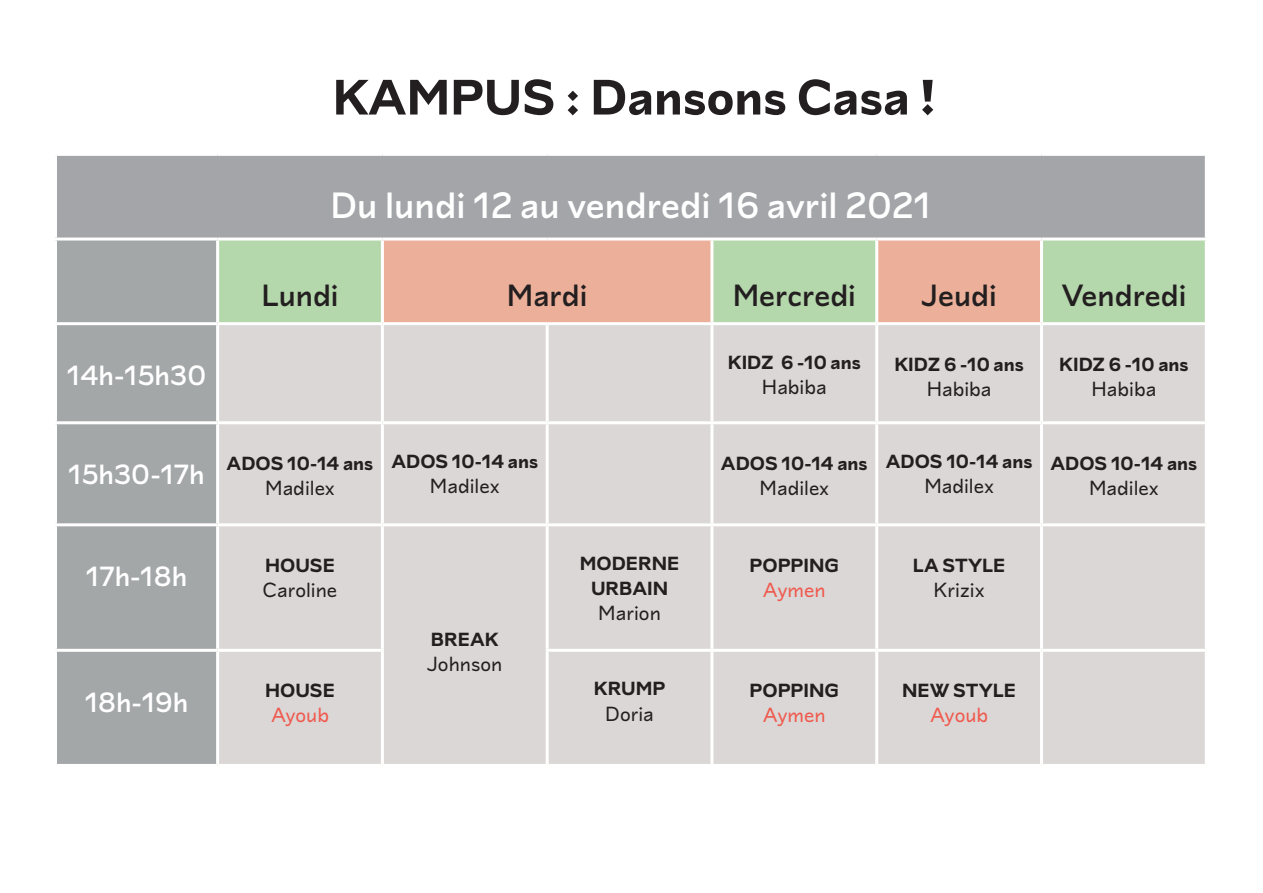
<style>
.page{position:relative;width:1263px;height:893px;background:#fff}
.page>*{position:absolute;margin:0;border:0;box-sizing:border-box;transform-origin:0 0}
.t1{font:700 51px "Lyyra Standard";color:#231f20}
.t2{font:500 37.5px "Lyyra Standard";color:#fff}
.t3{font:500 31.5px "Lyyra Standard";color:#231f20}
.t4{font:500 28.5px "Lyyra Standard";color:#fff}
.t5{font:21px "Lyyra Standard";color:#231f20}
.t6{font:21px "Lyyra Standard";color:#f0594d}
.t7{font:700 19.5px "Lyyra Standard";color:#231f20}
</style>
<div class="page">
<div style="left:56px;top:154px;width:1150px;height:85px;background:#a4a5a9"></div>
<div style="left:57px;top:241px;width:159px;height:523px;background:#a4a7a7"></div>
<div style="left:219px;top:241px;width:986px;height:81px;background:#b5d7ac"></div>
<svg style="left:384px;top:241px;width:656px;height:81px;background:#deb99e"></svg>
<div style="left:219px;top:325px;width:986px;height:439px;background:#dad7d6"></div>
<hr style="left:54px;top:153px;width:164px;height:3px;background:#fff">
<hr style="left:54px;top:156px;width:3px;height:82px;background:#fff">
<hr style="left:218px;top:153px;width:164px;height:3px;background:#fff">
<hr style="left:382px;top:153px;width:165px;height:3px;background:#fff">
<hr style="left:547px;top:153px;width:165px;height:3px;background:#fff">
<hr style="left:712px;top:153px;width:165px;height:3px;background:#fff">
<hr style="left:877px;top:153px;width:164px;height:3px;background:#fff">
<hr style="left:1041px;top:153px;width:167px;height:3px;background:#fff">
<hr style="left:1205px;top:156px;width:3px;height:82px;background:#fff">
<hr style="left:54px;top:238px;width:164px;height:3px;background:#fff">
<hr style="left:218px;top:238px;width:164px;height:3px;background:#fff">
<hr style="left:382px;top:238px;width:165px;height:3px;background:#fff">
<hr style="left:381px;top:241px;width:3px;height:81px;background:#fff">
<hr style="left:547px;top:238px;width:165px;height:3px;background:#fff">
<hr style="left:712px;top:238px;width:165px;height:3px;background:#fff">
<hr style="left:710px;top:241px;width:3px;height:81px;background:#fff">
<hr style="left:877px;top:238px;width:164px;height:3px;background:#fff">
<hr style="left:875px;top:241px;width:3px;height:81px;background:#fff">
<hr style="left:1041px;top:238px;width:167px;height:3px;background:#fff">
<hr style="left:1040px;top:241px;width:3px;height:81px;background:#fff">
<hr style="left:54px;top:322px;width:164px;height:3px;background:#fff">
<hr style="left:381px;top:325px;width:3px;height:96px;background:#fff">
<hr style="left:546px;top:325px;width:3px;height:96px;background:#fff">
<hr style="left:710px;top:325px;width:3px;height:96px;background:#fff">
<hr style="left:875px;top:325px;width:3px;height:96px;background:#fff">
<hr style="left:1040px;top:325px;width:3px;height:96px;background:#fff">
<hr style="left:54px;top:421px;width:164px;height:3px;background:#fff">
<hr style="left:218px;top:421px;width:164px;height:3px;background:#fff">
<hr style="left:382px;top:421px;width:165px;height:3px;background:#fff">
<hr style="left:381px;top:424px;width:3px;height:99px;background:#fff">
<hr style="left:547px;top:421px;width:165px;height:3px;background:#fff">
<hr style="left:546px;top:424px;width:3px;height:99px;background:#fff">
<hr style="left:712px;top:421px;width:165px;height:3px;background:#fff">
<hr style="left:710px;top:424px;width:3px;height:99px;background:#fff">
<hr style="left:877px;top:421px;width:164px;height:3px;background:#fff">
<hr style="left:875px;top:424px;width:3px;height:99px;background:#fff">
<hr style="left:1041px;top:421px;width:167px;height:3px;background:#fff">
<hr style="left:1040px;top:424px;width:3px;height:99px;background:#fff">
<hr style="left:54px;top:523px;width:164px;height:3px;background:#fff">
<hr style="left:218px;top:523px;width:164px;height:3px;background:#fff">
<hr style="left:382px;top:523px;width:165px;height:3px;background:#fff">
<hr style="left:381px;top:526px;width:3px;height:123px;background:#fff">
<hr style="left:547px;top:523px;width:165px;height:3px;background:#fff">
<hr style="left:546px;top:526px;width:3px;height:123px;background:#fff">
<hr style="left:712px;top:523px;width:165px;height:3px;background:#fff">
<hr style="left:710px;top:526px;width:3px;height:123px;background:#fff">
<hr style="left:877px;top:523px;width:164px;height:3px;background:#fff">
<hr style="left:875px;top:526px;width:3px;height:123px;background:#fff">
<hr style="left:1041px;top:523px;width:167px;height:3px;background:#fff">
<hr style="left:1040px;top:526px;width:3px;height:123px;background:#fff">
<hr style="left:54px;top:649px;width:164px;height:3px;background:#fff">
<hr style="left:218px;top:649px;width:166px;height:3px;background:#fff">
<hr style="left:381px;top:652px;width:3px;height:112px;background:#fff">
<hr style="left:546px;top:649px;width:166px;height:3px;background:#fff">
<hr style="left:546px;top:652px;width:3px;height:112px;background:#fff">
<hr style="left:712px;top:649px;width:165px;height:3px;background:#fff">
<hr style="left:710px;top:652px;width:3px;height:112px;background:#fff">
<hr style="left:877px;top:649px;width:164px;height:3px;background:#fff">
<hr style="left:875px;top:652px;width:3px;height:112px;background:#fff">
<hr style="left:1041px;top:649px;width:167px;height:3px;background:#fff">
<hr style="left:1040px;top:652px;width:3px;height:112px;background:#fff">
<p class="t1" style="left:333px;top:64px;width:605px">KAMPUS : Dansons Casa !</p>
<p class="t2" style="left:331px;top:183px;width:602px">Du lundi 12 au vendredi 16 avril 2021</p>
<p class="t4" style="left:67px;top:358px;width:141px">14h-15h30</p>
<p class="t3" style="left:261px;top:276px;width:79px">Lundi</p>
<p class="t3" style="left:507px;top:276px;width:82px">Mardi</p>
<p class="t3" style="left:733px;top:276px;width:125px">Mercredi</p>
<p class="t3" style="left:921px;top:276px;width:77px">Jeudi</p>
<p class="t3" style="left:1061px;top:276px;width:127px">Vendredi</p>
<p class="t7" style="left:728px;top:349px;width:135px">KIDZ 6 -10 ans</p>
<p class="t5" style="left:762px;top:374px;width:66px">Habiba</p>
<p class="t7" style="left:894px;top:351px;width:131px">KIDZ 6 -10 ans</p>
<p class="t5" style="left:927px;top:376px;width:66px">Habiba</p>
<p class="t7" style="left:1059px;top:351px;width:131px">KIDZ 6 -10 ans</p>
<p class="t5" style="left:1091px;top:376px;width:66px">Habiba</p>
<p class="t4" style="left:68px;top:457px;width:138px">15h30-17h</p>
<p class="t7" style="left:227px;top:450px;width:148px">ADOS 10-14 ans</p>
<p class="t5" style="left:265px;top:475px;width:71px">Madilex</p>
<p class="t7" style="left:391px;top:449px;width:148px">ADOS 10-14 ans</p>
<p class="t5" style="left:430px;top:473px;width:71px">Madilex</p>
<p class="t7" style="left:721px;top:450px;width:148px">ADOS 10-14 ans</p>
<p class="t5" style="left:759px;top:475px;width:71px">Madilex</p>
<p class="t7" style="left:886px;top:449px;width:148px">ADOS 10-14 ans</p>
<p class="t5" style="left:924px;top:473px;width:71px">Madilex</p>
<p class="t7" style="left:1050px;top:450px;width:148px">ADOS 10-14 ans</p>
<p class="t5" style="left:1089px;top:475px;width:71px">Madilex</p>
<p class="t4" style="left:86px;top:559px;width:103px">17h-18h</p>
<p class="t4" style="left:85px;top:684px;width:105px">18h-19h</p>
<p class="t7" style="left:265px;top:552px;width:71px">HOUSE</p>
<p class="t5" style="left:263px;top:577px;width:76px">Caroline</p>
<p class="t7" style="left:265px;top:678px;width:71px">HOUSE</p>
<p class="t6" style="left:271px;top:703px;width:60px">Ayoub</p>
<p class="t7" style="left:431px;top:626px;width:69px">BREAK</p>
<p class="t5" style="left:427px;top:651px;width:77px">Johnson</p>
<p class="t7" style="left:580px;top:551px;width:101px">MODERNE</p>
<p class="t7" style="left:591px;top:576px;width:79px">URBAIN</p>
<p class="t5" style="left:598px;top:601px;width:64px">Marion</p>
<p class="t7" style="left:594px;top:676px;width:73px">KRUMP</p>
<p class="t5" style="left:605px;top:701px;width:50px">Doria</p>
<p class="t7" style="left:750px;top:552px;width:91px">POPPING</p>
<p class="t6" style="left:763px;top:577px;width:64px">Aymen</p>
<p class="t7" style="left:750px;top:678px;width:91px">POPPING</p>
<p class="t6" style="left:763px;top:703px;width:64px">Aymen</p>
<p class="t7" style="left:913px;top:552px;width:94px">LA STYLE</p>
<p class="t5" style="left:934px;top:577px;width:52px">Krizix</p>
<p class="t7" style="left:902px;top:678px;width:115px">NEW STYLE</p>
<p class="t6" style="left:930px;top:703px;width:60px">Ayoub</p>
</div>
